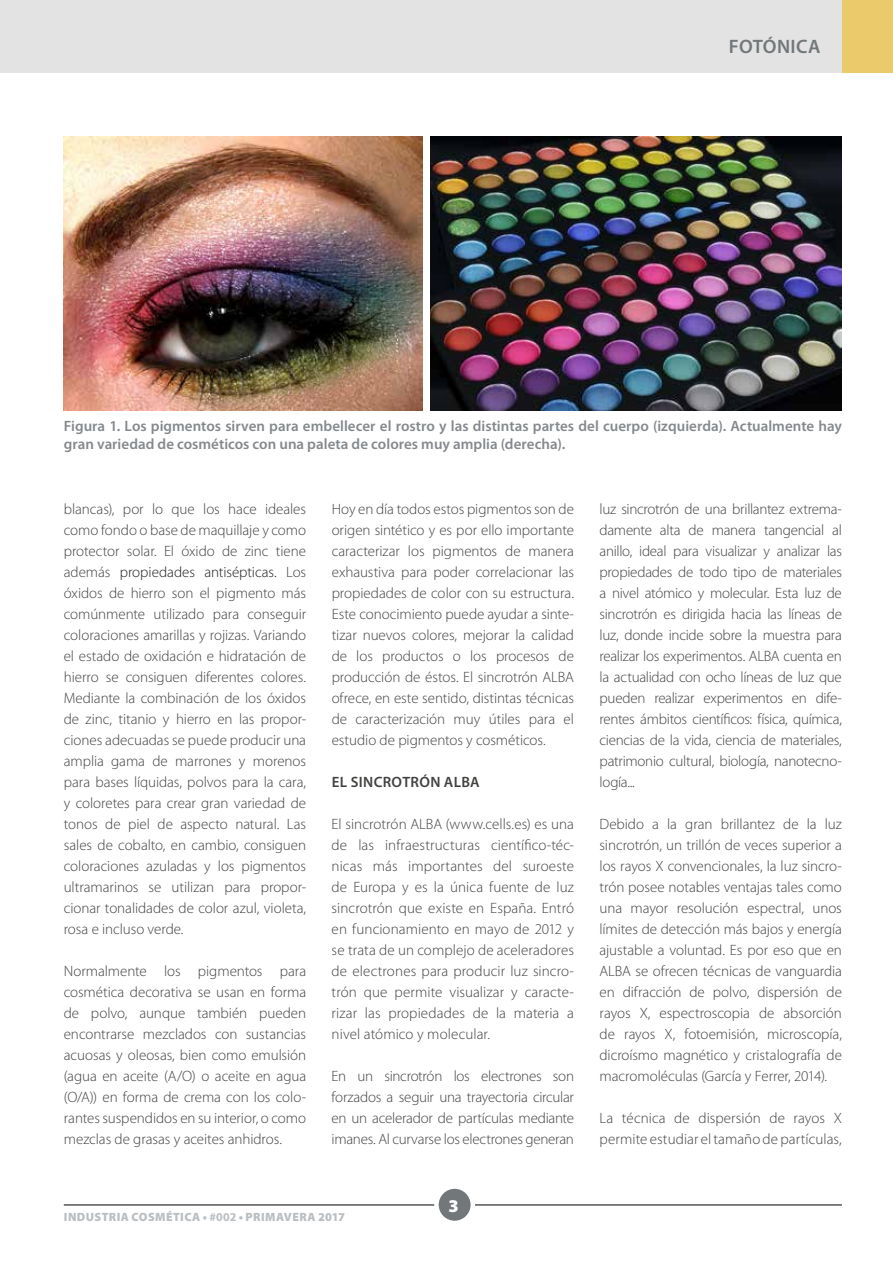
<style>
.page{position:relative;width:893px;height:1263px;background:#fff}
.page>*{position:absolute;margin:0;border:0;box-sizing:border-box;transform-origin:0 0}
.t1{font:600 19.5px "Myriad Pro";letter-spacing:.02em;color:#72787a}
.t2{font:900 18px "Myriad Pro";color:#fff}
.t3{font:300 15px/21px "Myriad Pro";letter-spacing:-.005em;color:#424241;text-align:justify}
.t4{font:600 15px/18px "Myriad Pro";letter-spacing:.005em;color:#84898d}
.t5{font:600 15px "Myriad Pro";letter-spacing:.02em;color:#424241}
.t6{font:900 12px "Myriad Pro";letter-spacing:.035em;color:#babec1}
.s1{color:#1f1f1f}
.s2{font-weight:700}
</style>
<div class="page">
<div style="left:0;top:0;width:893px;height:72px;background:#e3e3e3"></div>
<div style="left:842px;top:0;width:51px;height:72px;background:#eaca6a"></div>
<hr style="left:64px;top:1205px;width:778px;height:1px;background:#000">
<svg style="left:436px;top:1186px;width:37px;height:37px"></svg>
<div style="left:434px;top:1184px;width:41px;height:41px;border:4px solid #fff;border-radius:50%"></div>
<img style="left:64px;top:136px;width:359px;height:275px">
<img style="left:430px;top:136px;width:412px;height:275px">
<h1 class="t1" style="left:729px;top:36px;width:93px">fotónica</h1>
<p class="t4" style="left:64px;top:417px;width:780px">Figura 1. Los pigmentos sirven para embellecer el rostro y las distintas partes del cuerpo (izquierda). Actualmente hay gran variedad de cosméticos con una paleta de colores muy amplia (derecha).</p>
<p class="t3" style="left:64px;top:499px;width:244px">blancas), por lo que los hace ideales como fondo o base de maquillaje y como protector solar. El óxido de zinc tiene además <span class="s1">propiedades antisépticas.</span> Los óxidos de hierro son el pigmento más comúnmente utilizado para conseguir coloraciones amarillas y rojizas. Variando el estado de oxidación e hidratación de hierro se consiguen diferentes colores.<br>Mediante la combinación de los óxidos de zinc, titanio y hierro en las propor&shy;ciones adecuadas se puede producir una amplia gama de marrones y morenos para bases líquidas, polvos para la cara, y coloretes para crear gran variedad de tonos de piel de aspecto natural. Las sales de cobalto, en cambio, consiguen coloraciones azuladas y los pigmentos ultramarinos se utilizan para propor&shy;cionar tonalidades de color azul, violeta, rosa e incluso verde.</p>
<p class="t3" style="left:64px;top:961px;width:244px">Normalmente los pigmentos para cosmética decorativa se usan en forma de polvo, aunque también pueden encontrarse mezclados con sustancias acuosas y oleosas, bien como emulsión (agua en aceite (A/O) o aceite en agua (O/A)) en forma de crema con los colo&shy;rantes suspendidos en su interior, o como mezclas de grasas y aceites anhidros.</p>
<p class="t3" style="left:332px;top:499px;width:244px">Hoy en día todos estos pigmentos son de origen sintético y es por ello importante caracterizar los pigmentos de manera exhaustiva para poder correlacionar las propiedades de color con su estructura.<br>Este conocimiento puede ayudar a sinte&shy;tizar nuevos colores, mejorar la calidad de los productos o los procesos de producción de éstos. El sincrotrón ALBA ofrece, en este sentido, distintas técnicas de caracterización muy útiles para el estudio de pigmentos y cosméticos.</p>
<p class="t5" style="left:332px;top:774px;width:149px">EL SINCROTRÓN ALBA</p>
<p class="t3" style="left:332px;top:814px;width:244px">El sincrotrón ALBA (www.cells.es) es una de las infraestructuras científico-téc&shy;nicas más importantes del suroeste de Europa y es la única fuente de luz sincrotrón que existe en España. Entró en funcionamiento en mayo de 2012 y se trata de un complejo de aceleradores de electrones para producir luz sincro&shy;trón que permite visualizar y caracte&shy;rizar las propiedades de la materia a nivel atómico y molecular.</p>
<p class="t3" style="left:332px;top:1066px;width:244px">En un sincrotrón los electrones son forzados a seguir una trayectoria circular en un acelerador de partículas mediante imanes. Al curvarse los electrones generan</p>
<p class="t6" style="left:64px;top:1210px;width:283px">INDUSTRIA COSMÉTICA • <span class="s2">#002</span> • PRIMAVERA 2017</p>
<p class="t2" style="left:449px;top:1195px;width:12px">3</p>
<p class="t3" style="left:600px;top:499px;width:244px">luz sincrotrón de una brillantez extrema&shy;damente alta de manera tangencial al anillo, ideal para visualizar y analizar las propiedades de todo tipo de materiales a nivel atómico y molecular. Esta luz de sincrotrón es dirigida hacia las líneas de luz, donde incide sobre la muestra para realizar los experimentos. ALBA cuenta en la actualidad con ocho líneas de luz que pueden realizar experimentos en dife&shy;rentes ámbitos científicos: física, química, ciencias de la vida, ciencia de materiales, patrimonio cultural, biología, nanotecno&shy;logía...</p>
<p class="t3" style="left:600px;top:814px;width:244px">Debido a la gran brillantez de la luz sincrotrón, un trillón de veces superior a los rayos X convencionales, la luz sincro&shy;trón posee notables ventajas tales como una mayor resolución espectral, unos límites de detección más bajos y energía ajustable a voluntad. Es por eso que en ALBA se ofrecen técnicas de vanguardia en difracción de polvo, dispersión de rayos X, espectroscopia de absorción de rayos X, fotoemisión, microscopía, dicroísmo magnético y cristalografía de macromoléculas (García y Ferrer, 2014).</p>
<p class="t3" style="left:600px;top:1108px;width:244px">La técnica de dispersión de rayos X permite estudiar el tamaño de partículas,</p>
</div>
